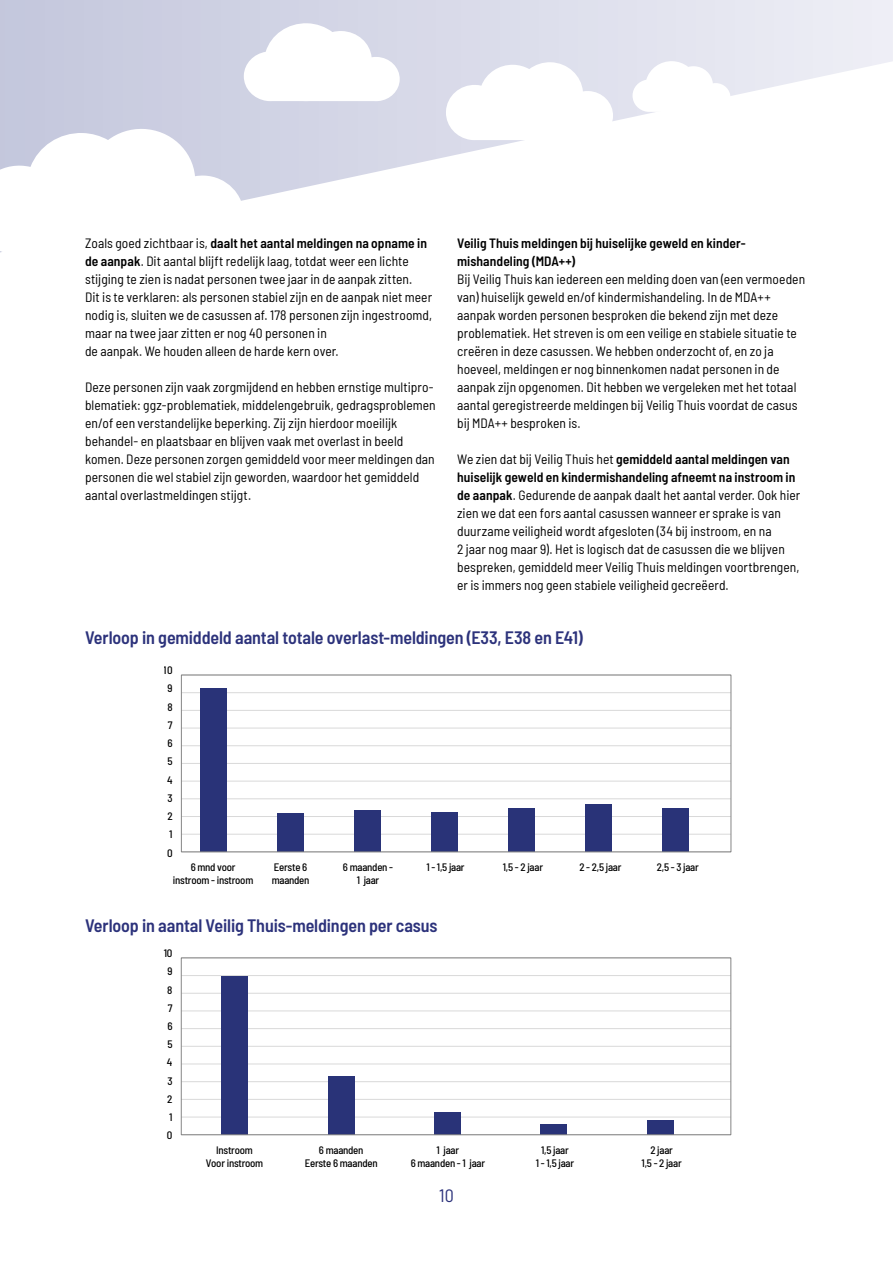
<style>
.page{position:relative;width:893px;height:1263px;background:#fff}
.page>*{position:absolute;margin:0;border:0;box-sizing:border-box;transform-origin:0 0}
.t1{font:600 semi-condensed 18px "Barlow";letter-spacing:-.005em;color:#2c327b}
.t2{font:semi-condensed 18px "Barlow";color:#2c327b}
.t3{font:semi-condensed 13.5px/18px "Barlow";letter-spacing:.005em;color:#000}
.t4{font:600 semi-condensed 13.5px/18px "Barlow";letter-spacing:.005em;color:#000}
.t5{font:500 semi-condensed 10.8px/12.9px "Barlow";letter-spacing:-.02em;color:#000;text-align:center}
.s1{font-weight:600}
</style>
<div class="page">
<svg style="left:0;top:0;width:893px;height:200px"></svg>
<svg style="left:446px;top:62px;width:167px;height:78px"></svg>
<svg style="left:632px;top:61px;width:99px;height:51px"></svg>
<svg style="left:244px;top:23px;width:156px;height:78px"></svg>
<svg style="left:0;top:129px;width:244px;height:124px"></svg>
<hr style="left:181px;top:692px;width:550px;height:1px;background:#d9d9d9">
<hr style="left:181px;top:710px;width:550px;height:1px;background:#d9d9d9">
<hr style="left:181px;top:728px;width:550px;height:1px;background:#d9d9d9">
<hr style="left:181px;top:745px;width:550px;height:1px;background:#d9d9d9">
<hr style="left:181px;top:763px;width:550px;height:1px;background:#d9d9d9">
<hr style="left:181px;top:781px;width:550px;height:1px;background:#d9d9d9">
<hr style="left:181px;top:798px;width:550px;height:1px;background:#d9d9d9">
<hr style="left:181px;top:816px;width:550px;height:1px;background:#d9d9d9">
<hr style="left:181px;top:834px;width:550px;height:1px;background:#d9d9d9">
<div style="left:200px;top:688px;width:27px;height:164px;background:#293378"></div>
<div style="left:278px;top:814px;width:26px;height:38px;background:#293378"></div>
<div style="left:355px;top:810px;width:26px;height:42px;background:#293378"></div>
<div style="left:432px;top:812px;width:26px;height:40px;background:#293378"></div>
<div style="left:509px;top:808px;width:26px;height:44px;background:#293378"></div>
<div style="left:586px;top:804px;width:26px;height:48px;background:#293378"></div>
<div style="left:663px;top:808px;width:26px;height:44px;background:#293378"></div>
<div style="left:181px;top:674px;width:550px;height:178px;border:1px solid #868686"></div>
<hr style="left:181px;top:975px;width:550px;height:1px;background:#d9d9d9">
<hr style="left:181px;top:993px;width:550px;height:1px;background:#d9d9d9">
<hr style="left:181px;top:1010px;width:550px;height:1px;background:#d9d9d9">
<hr style="left:181px;top:1028px;width:550px;height:1px;background:#d9d9d9">
<hr style="left:181px;top:1046px;width:550px;height:1px;background:#d9d9d9">
<hr style="left:181px;top:1063px;width:550px;height:1px;background:#d9d9d9">
<hr style="left:181px;top:1081px;width:550px;height:1px;background:#d9d9d9">
<hr style="left:181px;top:1099px;width:550px;height:1px;background:#d9d9d9">
<hr style="left:181px;top:1116px;width:550px;height:1px;background:#d9d9d9">
<div style="left:328px;top:1076px;width:26px;height:59px;background:#293378"></div>
<div style="left:221px;top:976px;width:26px;height:159px;background:#293378"></div>
<div style="left:434px;top:1112px;width:27px;height:23px;background:#293378"></div>
<div style="left:541px;top:1124px;width:26px;height:11px;background:#293378"></div>
<div style="left:647px;top:1120px;width:26px;height:15px;background:#293378"></div>
<div style="left:181px;top:957px;width:550px;height:178px;border:1px solid #868686"></div>
<p class="t3" style="left:85px;top:233px;width:349px">Zoals goed zichtbaar is, <span class="s1">daalt het aantal meldingen na opname in de aanpak</span>. Dit aantal blijft redelijk laag, totdat weer een lichte stijging te zien is nadat personen twee jaar in de aanpak zitten.<br>Dit is te verklaren: als personen stabiel zijn en de aanpak niet meer nodig is, sluiten we de casussen af. 178 personen zijn ingestroomd, maar na twee jaar zitten er nog 40 personen in<br>de aanpak. We houden alleen de harde kern over.</p>
<p class="t3" style="left:85px;top:377px;width:352px">Deze personen zijn vaak zorgmijdend en hebben ernstige multipro&shy;blematiek: ggz-problematiek, middelengebruik, gedragsproblemen en/of een verstandelijke beperking. Zij zijn hierdoor moeilijk behandel- en plaatsbaar en blijven vaak met overlast in beeld komen. Deze personen zorgen gemiddeld voor meer meldingen dan personen die wel stabiel zijn geworden, waardoor het gemiddeld aantal overlastmeldingen stijgt.</p>
<p class="t4" style="left:457px;top:233px;width:290px">Veilig Thuis meldingen bij huiselijke geweld en kinder&shy;mishandeling (MDA++)</p>
<p class="t3" style="left:457px;top:269px;width:350px">Bij Veilig Thuis kan iedereen een melding doen van (een vermoeden van) huiselijk geweld en/of kindermishandeling. In de MDA++ aanpak worden personen besproken die bekend zijn met deze problematiek. Het streven is om een veilige en stabiele situatie te creëren in deze casussen. We hebben onderzocht of, en zo ja hoeveel, meldingen er nog binnenkomen nadat personen in de aanpak zijn opgenomen. Dit hebben we vergeleken met het totaal aantal geregistreerde meldingen bij Veilig Thuis voordat de casus bij MDA++ besproken is.</p>
<p class="t3" style="left:457px;top:449px;width:345px">We zien dat bij Veilig Thuis het <span class="s1">gemiddeld aantal meldingen van huiselijk geweld en kindermishandeling afneemt na instroom in de aanpak</span>. Gedurende de aanpak daalt het aantal verder. Ook hier zien we dat een fors aantal casussen wanneer er sprake is van duurzame veiligheid wordt afgesloten (34 bij instroom, en na<br>2 jaar nog maar 9). Het is logisch dat de casussen die we blijven bespreken, gemiddeld meer Veilig Thuis meldingen voortbrengen, er is immers nog geen stabiele veiligheid gecreëerd.</p>
<h1 class="t1" style="left:85px;top:624px;width:499px">Verloop in gemiddeld aantal totale overlast-meldingen (E33, E38 en E41)</h1>
<p class="t5" style="left:164px;top:663px;width:10px">10</p>
<p class="t5" style="left:168px;top:681px;width:7px">9</p>
<p class="t5" style="left:167px;top:699px;width:7px">8</p>
<p class="t5" style="left:168px;top:718px;width:6px">7</p>
<p class="t5" style="left:167px;top:736px;width:7px">6</p>
<p class="t5" style="left:167px;top:754px;width:7px">5</p>
<p class="t5" style="left:167px;top:772px;width:7px">4</p>
<p class="t5" style="left:167px;top:791px;width:7px">3</p>
<p class="t5" style="left:167px;top:809px;width:7px">2</p>
<p class="t5" style="left:169px;top:827px;width:5px">1</p>
<p class="t5" style="left:167px;top:845px;width:7px">0</p>
<p class="t5" style="left:173px;top:859px;width:82px">6 mnd voor instroom - instroom</p>
<p class="t5" style="left:272px;top:859px;width:39px;text-align:left">Eerste 6 maanden</p>
<p class="t5" style="left:343px;top:859px;width:52px">6 maanden -<br>1 jaar</p>
<p class="t5" style="left:426px;top:859px;width:40px">1 - 1,5 jaar</p>
<p class="t5" style="left:503px;top:859px;width:42px">1,5 - 2 jaar</p>
<p class="t5" style="left:579px;top:859px;width:43px">2 - 2,5 jaar</p>
<p class="t5" style="left:657px;top:859px;width:43px">2,5 - 3 jaar</p>
<h1 class="t1" style="left:85px;top:912px;width:354px">Verloop in aantal Veilig Thuis-meldingen per casus</h1>
<p class="t5" style="left:164px;top:946px;width:10px">10</p>
<p class="t5" style="left:167px;top:964px;width:7px">9</p>
<p class="t5" style="left:167px;top:982px;width:7px">8</p>
<p class="t5" style="left:168px;top:1000px;width:6px">7</p>
<p class="t5" style="left:167px;top:1019px;width:7px">6</p>
<p class="t5" style="left:167px;top:1037px;width:7px">5</p>
<p class="t5" style="left:167px;top:1055px;width:7px">4</p>
<p class="t5" style="left:167px;top:1073px;width:7px">3</p>
<p class="t5" style="left:167px;top:1092px;width:7px">2</p>
<p class="t5" style="left:169px;top:1110px;width:5px">1</p>
<p class="t5" style="left:167px;top:1128px;width:7px">0</p>
<p class="t5" style="left:206px;top:1142px;width:59px">Instroom<br>Voor instroom</p>
<p class="t5" style="left:305px;top:1142px;width:74px">6 maanden<br>Eerste 6 maanden</p>
<p class="t5" style="left:536px;top:1142px;width:40px">1,5 jaar<br>1 - 1,5 jaar</p>
<p class="t5" style="left:642px;top:1142px;width:42px">2 jaar<br>1,5 - 2 jaar</p>
<p class="t5" style="left:411px;top:1142px;width:76px">1 jaar<br>6 maanden - 1 jaar</p>
<h1 class="t2" style="left:439px;top:1182px;width:16px">10</h1>
</div>
